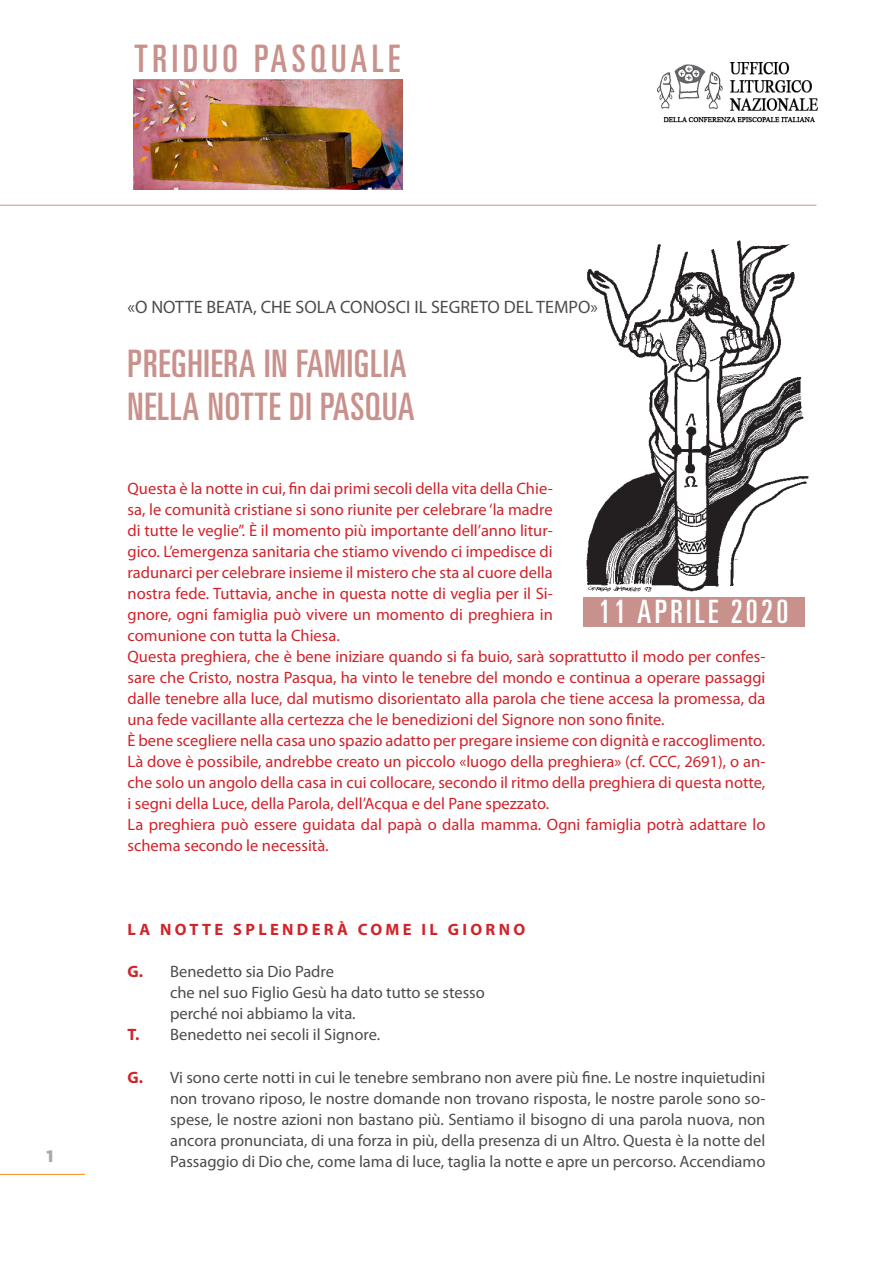
<style>
.page{position:relative;width:893px;height:1263px;background:#fff}
.page>*{position:absolute;margin:0;border:0;box-sizing:border-box;transform-origin:0 0}
.Settimana_santa{font:ultra-condensed 37.8px/43.2px "Univers LT";letter-spacing:.02em;color:#c8918c}
.Settimana_santa-2{font:ultra-condensed 37.8px "Univers LT";letter-spacing:.12em;color:#c8918c}
.Settimana_santa-3{font:ultra-condensed 32.25px "Univers LT";letter-spacing:.1em;color:#fff}
.testo_rientrato{font:18px "Myriad Pro";color:#4b4c4d}
.Testo_11{font:16.5px/21px "Myriad Pro";color:#d1232a;text-align:justify}
.testo_rientrato-2{font:16.5px/21px "Myriad Pro";color:#4b4c4d;text-align:justify}
.Testo_rientrato_2{font:16.5px "Myriad Pro";color:#4b4c4d}
.Capitoletto{font:700 16.5px "Myriad Pro";letter-spacing:.2em;color:#d1232a}
.Testo_11-2{font:900 16.5px "Gotham";color:#a8a9ad}
.s1{font-weight:700;color:#d1232a}
</style>
<div class="page">
<img style="left:587px;top:240px;width:222px;height:352px">
<img style="left:133px;top:79px;width:269px;height:110px">
<img style="left:656px;top:62px;width:162px;height:61px">
<hr style="left:0;top:1174px;width:85px;height:1px;background:#f68e1e">
<div style="left:584px;top:597px;width:221px;height:30px;background:#c8918c"></div>
<hr style="left:0;top:205px;width:816px;height:1px;background:#c8918c">
<p class="Settimana_santa-2" style="left:135px;top:37px;width:267px">TRIDUO PASQUALE</p>
<p class="Testo_11-2" style="left:47px;top:1147px;width:8px">1</p>
<p class="testo_rientrato" style="left:128px;top:296px;width:472px">«O NOTTE BEATA, CHE SOLA CONOSCI IL SEGRETO DEL TEMPO»</p>
<p class="Settimana_santa" style="left:128px;top:342px;width:288px">PREGHIERA IN FAMIGLIA<br>NELLA NOTTE DI PASQUA</p>
<p class="Testo_11" style="left:128px;top:478px;width:427px">Questa è la notte in cui, fin dai primi secoli della vita della Chie&shy;sa, le comunità cristiane si sono riunite per celebrare ‘la madre di tutte le veglie”. È il momento più importante dell’anno litur&shy;gico. L’emergenza sanitaria che stiamo vivendo ci impedisce di radunarci per celebrare insieme il mistero che sta al cuore della nostra fede. Tuttavia, anche in questa notte di veglia per il Si&shy;gnore, ogni famiglia può vivere un momento di preghiera in comunione con tutta la Chiesa.</p>
<p class="Testo_11" style="left:128px;top:646px;width:639px">Questa preghiera, che è bene iniziare quando si fa buio, sarà soprattutto il modo per confes&shy;sare che Cristo, nostra Pasqua, ha vinto le tenebre del mondo e continua a operare passaggi dalle tenebre alla luce, dal mutismo disorientato alla parola che tiene accesa la promessa, da una fede vacillante alla certezza che le benedizioni del Signore non sono finite.</p>
<p class="Testo_11" style="left:128px;top:730px;width:639px">È bene scegliere nella casa uno spazio adatto per pregare insieme con dignità e raccoglimento.<br>Là dove è possibile, andrebbe creato un piccolo «luogo della preghiera» (cf. CCC, 2691), o an&shy;che solo un angolo della casa in cui collocare, secondo il ritmo della preghiera di questa notte, i segni della Luce, della Parola, dell’Acqua e del Pane spezzato.</p>
<p class="Testo_11" style="left:128px;top:814px;width:639px">La preghiera può essere guidata dal papà o dalla mamma. Ogni famiglia potrà adattare lo schema secondo le necessità.</p>
<p class="Settimana_santa-3" style="left:599px;top:594px;width:191px">11 APRILE 2020</p>
<p class="Capitoletto" style="left:128px;top:919px;width:399px">LA NOTTE SPLENDERÀ COME IL GIORNO</p>
<p class="testo_rientrato-2" style="left:128px;top:961px;width:208px"><span class="s1">G.</span> Benedetto sia Dio Padre</p>
<p class="Testo_rientrato_2" style="left:170px;top:983px;width:316px">che nel suo Figlio Gesù ha dato tutto se stesso</p>
<p class="Testo_rientrato_2" style="left:170px;top:1004px;width:187px">perché noi abbiamo la vita.</p>
<p class="testo_rientrato-2" style="left:128px;top:1024px;width:254px"><span class="s1">T.</span> Benedetto nei secoli il Signore.</p>
<p class="testo_rientrato-2" style="left:170px;top:1066px;width:597px;text-indent:-43px"><span class="s1">G.</span> Vi sono certe notti in cui le tenebre sembrano non avere più fine. Le nostre inquietudini non trovano riposo, le nostre domande non trovano risposta, le nostre parole sono so&shy;spese, le nostre azioni non bastano più. Sentiamo il bisogno di una parola nuova, non ancora pronunciata, di una forza in più, della presenza di un Altro. Questa è la notte del Passaggio di Dio che, come lama di luce, taglia la notte e apre un percorso. Accendiamo</p>
</div>
